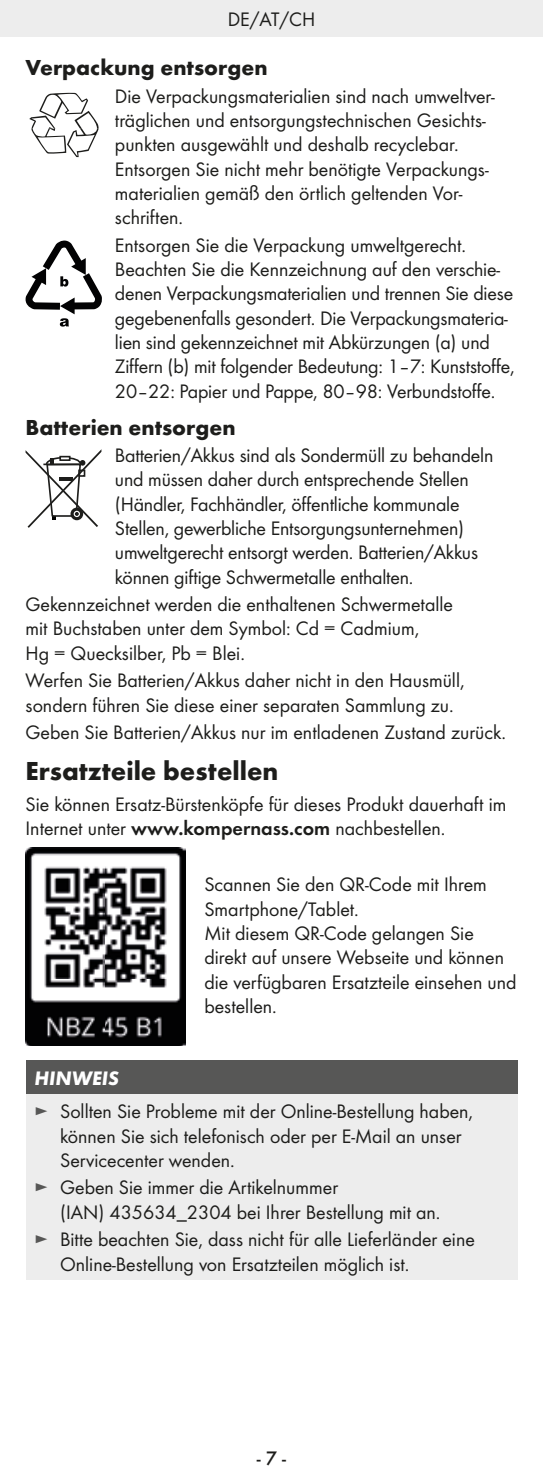
<style>
.page{position:relative;width:543px;height:1480px;background:#fff}
.page>*{position:absolute;margin:0;border:0;box-sizing:border-box;transform-origin:0 0}
.t1{font:700 27px "Futura";color:#1d1d1b}
.t2{font:700 22.5px "Futura";color:#1d1d1b}
.t3{font:20.25px/24.3px "Futura Boo";color:#1d1d1b}
.t4{font:italic 700 20.25px "Futura";color:#fff}
.t5{font:500 20.25px "Futura";color:#1d1d1b}
.s1{font-family:"Futura Dem"}
.s2{color:#575756}
</style>
<div class="page">
<div style="left:0;top:0;width:542px;height:37px;background:#ededed"></div>
<svg style="left:29px;top:93px;width:70px;height:64px"></svg>
<svg style="left:26px;top:241px;width:76px;height:86px"></svg>
<svg style="left:26px;top:450px;width:75px;height:78px"></svg>
<img style="left:25px;top:848px;width:160px;height:198px">
<div style="left:26px;top:1060px;width:491px;height:34px;background:#575756"></div>
<div style="left:26px;top:1094px;width:491px;height:185px;background:#ededed"></div>
<p class="t3" style="left:227px;top:8px;width:89px">DE/AT/CH</p>
<p class="t2" style="left:26px;top:58px;width:243px">Verpackung entsorgen</p>
<p class="t3" style="left:115px;top:85px;width:381px">Die Verpackungsmaterialien sind nach umweltver&shy;träglichen und entsorgungs technischen Gesichts&shy;punkten ausgewählt und deshalb recyclebar.<br>Ent sorgen Sie nicht mehr benötigte Verpackungs&shy;materialien gemäß den örtlich geltenden Vor&shy;schriften.</p>
<p class="t3" style="left:115px;top:234px;width:401px">Entsorgen Sie die Verpackung umweltgerecht.<br>Beachten Sie die Kennzeichnung auf den verschie&shy;denen Verpackungsmaterialien und trennen Sie diese gegebenenfalls gesondert. Die Verpackungsmateria&shy;lien sind gekennzeichnet mit Abkürzungen (a) und Ziffern (b) mit folgender Bedeutung: 1–7: Kunststoffe, 20–22: Papier und Pappe, 80–98: Verbundstoffe.</p>
<p class="t2" style="left:26px;top:417px;width:211px">Batterien entsorgen</p>
<p class="t3" style="left:115px;top:444px;width:379px">Batterien/Akkus sind als Sondermüll zu behandeln und müssen daher durch entsprechende Stellen (Händler, Fachhändler, öffentliche kommunale Stellen, gewerbliche Entsorgungsunternehmen) umweltgerecht entsorgt werden. Batterien/Akkus können giftige Schwermetalle enthalten.</p>
<p class="t3" style="left:26px;top:593px;width:428px">Gekennzeichnet werden die enthaltenen Schwermetalle mit Buchstaben unter dem Symbol: Cd = Cadmium,<br>Hg = Quecksilber, Pb = Blei.</p>
<p class="t3" style="left:26px;top:669px;width:440px">Werfen Sie Batterien/Akkus daher nicht in den Hausmüll, sondern führen Sie diese einer separaten Sammlung zu.</p>
<p class="t3" style="left:26px;top:721px;width:481px">Geben Sie Batterien/Akkus nur im entladenen Zustand zurück.</p>
<h1 class="t1" style="left:26px;top:759px;width:254px">Ersatzteile bestellen</h1>
<p class="t3" style="left:26px;top:793px;width:482px">Sie können Ersatz-Bürstenköpfe für dieses Produkt dauerhaft im<br>Internet unter <span class="s1">www.kompernass.com</span> nachbestellen.</p>
<p class="t3" style="left:204px;top:873px;width:313px">Scannen Sie den QR-Code mit Ihrem<br>Smartphone/Tablet.<br>Mit diesem QR-Code gelangen Sie direkt auf unsere Webseite und können die verfügbaren Ersatzteile einsehen und bestellen.</p>
<p class="t4" style="left:35px;top:1071px;width:86px">HINWEIS</p>
<p class="t3" style="left:60px;top:1100px;width:414px;text-indent:-26px"><span class="s2">►</span> Sollten Sie Probleme mit der Online-Bestellung haben, können Sie sich telefonisch oder per E-Mail an unser<br>Servicecenter wenden.</p>
<p class="t3" style="left:60px;top:1176px;width:381px;text-indent:-26px"><span class="s2">►</span> Geben Sie immer die Artikelnummer<br>(IAN) 435634_2304 bei Ihrer Bestellung mit an.</p>
<p class="t3" style="left:60px;top:1228px;width:416px;text-indent:-26px"><span class="s2">►</span> Bitte beachten Sie, dass nicht für alle Lieferländer eine<br>Online-Bestellung von Ersatzteilen möglich ist.</p>
<p class="t5" style="left:256px;top:1446px;width:31px">- 7 -</p>
</div>
